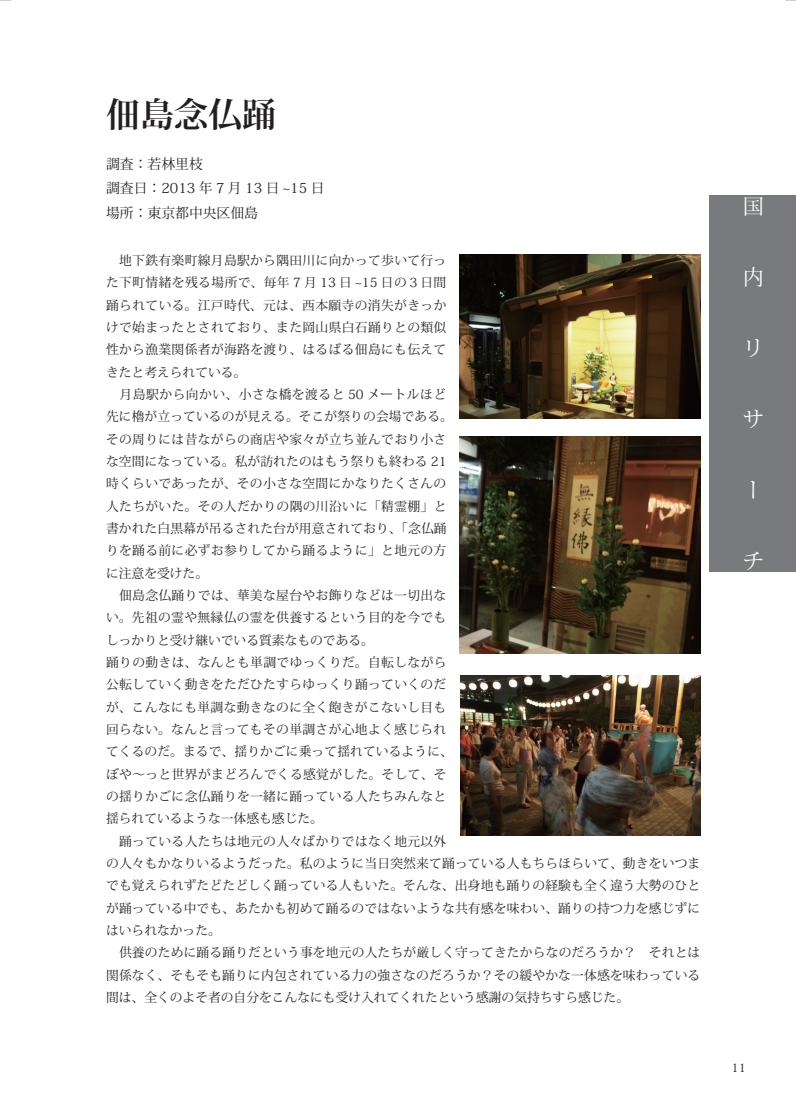
<style>
.page{position:relative;width:796px;height:1117px;background:#fff}
.page>*{position:absolute;margin:0;border:0;box-sizing:border-box;transform-origin:0 0}
.t1{font:700 34.05px "Koz Min Pro";color:#231f20}
.t2{font:21.3px "Koz Min Pro";color:#fff}
.t3{font:13.8px/24.2px "Koz Min Pro";color:#231f20}
.t4{font:12.75px/22.4px "Koz Min Pro";letter-spacing:.025em;color:#231f20}
.t5{font:11.7px "Koz Min Pro";color:#231f20}
</style>
<div class="page">
<img style="left:459px;top:255px;width:241px;height:163px">
<img style="left:459px;top:436px;width:241px;height:217px">
<img style="left:461px;top:675px;width:239px;height:160px">
<div style="left:709px;top:195px;width:87px;height:377px;background:#787a7d"></div>
<svg style="left:0;top:0;width:12px;height:1px"></svg>
<h1 class="t1" style="left:106px;top:90px;width:206px">佃島念仏踊　</h1>
<p class="t3" style="left:106px;top:152px;width:220px">調査：若林里枝<br>調査日：2013 年 7 月 13 日 ~15 日場所：東京都中央区佃島</p>
<p class="t4" style="left:106px;top:249px;width:596px">　地下鉄有楽町線月島駅から隅田川に向かって歩いて行っ<br>た下町情緒を残る場所で、毎年 7 月 13 日 ~15 日の３日間<br>踊られている。江戸時代、元は、西本願寺の消失がきっか<br>けで始まったとされており、また岡山県白石踊りとの類似<br>性から漁業関係者が海路を渡り、はるばる佃島にも伝えて<br>きたと考えられている。<br>　月島駅から向かい、小さな橋を渡ると 50 メートルほど<br>先に櫓が立っているのが見える。そこが祭りの会場である。<br>その周りには昔ながらの商店や家々が立ち並んでおり小さ<br>な空間になっている。私が訪れたのはもう祭りも終わる 21<br>時くらいであったが、その小さな空間にかなりたくさんの<br>人たちがいた。その人だかりの隅の川沿いに「精霊棚」と<br>書かれた白黒幕が吊るされた台が用意されており、「念仏踊<br>りを踊る前に必ずお参りしてから踊るように」と地元の方<br>に注意を受けた。<br>　佃島念仏踊りでは、華美な屋台やお飾りなどは一切出な<br>い。先祖の霊や無縁仏の霊を供養するという目的を今でも<br>しっかりと受け継いでいる質素なものである。<br>踊りの動きは、なんとも単調でゆっくりだ。自転しながら<br>公転していく動きをただひたすらゆっくり踊っていくのだ<br>が、こんなにも単調な動きなのに全く飽きがこないし目も<br>回らない。なんと言ってもその単調さが心地よく感じられ<br>てくるのだ。まるで、揺りかごに乗って揺れているように、<br>ぼや～っと世界がまどろんでくる感覚がした。そして、そ<br>の揺りかごに念仏踊りを一緒に踊っている人たちみんなと<br>揺られているような一体感も感じた。<br>　踊っている人たちは地元の人々ばかりではなく地元以外<br>の人々もかなりいるようだった。私のように当日突然来て踊っている人もちらほらいて、動きをいつまでも覚えられずたどたどしく踊っている人もいた。そんな、出身地も踊りの経験も全く違う大勢のひとが踊っている中でも、あたかも初めて踊るのではないような共有感を味わい、踊りの持つ力を感じずにはいられなかった。<br>　供養のために踊る踊りだという事を地元の人たちが厳しく守ってきたからなのだろうか？　それとは関係なく、そもそも踊りに内包されている力の強さなのだろうか？その緩やかな一体感を味わっている間は、全くのよそ者の自分をこんなにも受け入れてくれたという感謝の気持ちすら感じた。</p>
<h2 class="t2" style="left:743px;top:191px;width:23px">国</h2>
<h2 class="t2" style="left:743px;top:262px;width:23px">内</h2>
<h2 class="t2" style="left:743px;top:333px;width:23px">リ</h2>
<h2 class="t2" style="left:743px;top:404px;width:23px">サ</h2>
<h2 class="t2" style="left:743px;top:475px;width:23px">ー</h2>
<h2 class="t2" style="left:743px;top:546px;width:23px">チ</h2>
<p class="t5" style="left:731px;top:1059px;width:16px">11</p>
</div>
